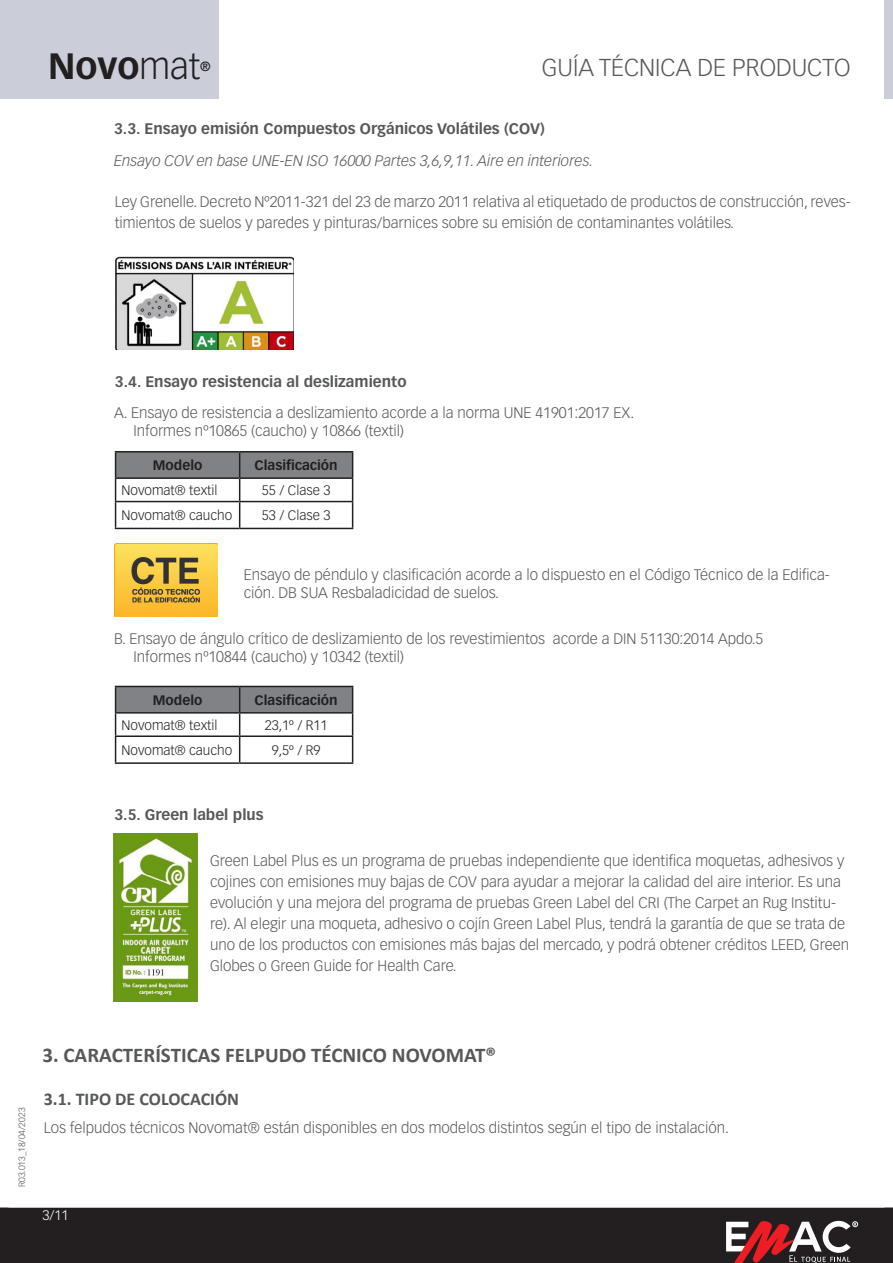
<style>
.page{position:relative;width:893px;height:1263px;background:#fff}
.page>*{position:absolute;margin:0;border:0;box-sizing:border-box;transform-origin:0 0}
.t1{font:700 36px "Vectora LT Std";color:#231f20}
.t2{font:300 24px "Vectora LT Std";color:#57585a}
.t3{font:700 21px "Calibri";color:#57585a}
.t4{font:700 18px "Calibri";color:#57585a}
.t5{font:300 15px/21px "Vectora LT Pro";color:#57585a}
.Estilo_de_párrafo_1{font:300 15px/21px "Vectora LT Std";color:#57585a}
.Estilo_de_párrafo_1-2{font:700 15px "Vectora LT Std";color:#57585a}
.Estilo_de_párrafo_1-3{font:italic 300 15px "Vectora LT Std";color:#57585a}
.t6{font:300 13.5px "Vectora LT Pro";color:#231f20}
.t7{font:700 13.5px "Vectora LT Pro";color:#231f20}
.Estilo_de_párrafo_1-4{font:300 13.5px "Vectora LT Std";color:#fff}
.t8{font:700 13.05px "Vectora LT Std";color:#231f20}
.t9{font:300 9px "Vectora LT Std";color:#57585a}
.s1{font-weight:300}
</style>
<div class="page">
<div style="left:0;top:1208px;width:884px;height:55px;background:#231f20"></div>
<svg style="left:884px;top:1208px;width:9px;height:55px"></svg>
<svg style="left:726px;top:1221px;width:132px;height:42px"></svg>
<div style="left:0;top:0;width:219px;height:98px;background:#cbced9"></div>
<div style="left:884px;top:0;width:9px;height:98px;background:#cbced9"></div>
<img style="left:115px;top:257px;width:179px;height:93px">
<img style="left:114px;top:543px;width:104px;height:73px">
<hr style="left:115px;top:451px;width:125px;height:1px;background:#231f20">
<hr style="left:240px;top:451px;width:113px;height:1px;background:#231f20">
<svg style="left:115px;top:452px;width:238px;height:76px"></svg>
<hr style="left:115px;top:528px;width:125px;height:1px;background:#231f20">
<hr style="left:240px;top:528px;width:113px;height:1px;background:#231f20">
<svg style="left:115px;top:686px;width:238px;height:76px"></svg>
<hr style="left:115px;top:762px;width:125px;height:2px;background:#231f20">
<hr style="left:240px;top:762px;width:113px;height:2px;background:#231f20">
<img style="left:114px;top:834px;width:84px;height:167px">
<h1 class="t1" style="left:48px;top:44px;width:154px">Novo<span class="s1">mat</span></h1>
<p class="t8" style="left:200px;top:59px;width:12px">®</p>
<h2 class="t2" style="left:542px;top:54px;width:310px">GUÍA TÉCNICA DE PRODUCTO</h2>
<p class="Estilo_de_párrafo_1-2" style="left:114px;top:120px;width:432px">3.3. Ensayo emisión Compuestos Orgánicos Volátiles (COV)</p>
<p class="Estilo_de_párrafo_1-3" style="left:114px;top:152px;width:481px">Ensayo COV en base UNE-EN ISO 16000 Partes 3,6,9,11. Aire en interiores.</p>
<p class="Estilo_de_párrafo_1" style="left:115px;top:191px;width:738px">Ley Grenelle. Decreto Nº2011-321 del 23 de marzo 2011 relativa al etiquetado de productos de construcción, reves&shy;timientos de suelos y paredes y pinturas/barnices sobre su emisión de contaminantes volátiles.</p>
<p class="Estilo_de_párrafo_1-2" style="left:115px;top:373px;width:293px">3.4. Ensayo resistencia al deslizamiento</p>
<p class="t5" style="left:114px;top:402px;width:522px">A. Ensayo de resistencia a deslizamiento acorde a la norma UNE 41901:2017 EX.</p>
<p class="t5" style="left:134px;top:420px;width:272px">Informes nº10865 (caucho) y 10866 (textil)</p>
<p class="t7" style="left:153px;top:457px;width:51px">Modelo</p>
<p class="t7" style="left:255px;top:457px;width:85px">Clasificación</p>
<p class="t6" style="left:122px;top:482px;width:97px">Novomat® textil</p>
<p class="t6" style="left:262px;top:482px;width:70px">55 / Clase 3</p>
<p class="t6" style="left:122px;top:507px;width:112px">Novomat® caucho</p>
<p class="t6" style="left:262px;top:507px;width:70px">53 / Clase 3</p>
<p class="t5" style="left:244px;top:566px;width:588px;line-height:18px">Ensayo de péndulo y clasificación acorde a lo dispuesto en el Código Técnico de la Edifica&shy;ción. DB SUA Resbaladicidad de suelos.</p>
<p class="t5" style="left:114px;top:628px;width:651px">B. Ensayo de ángulo crítico de deslizamiento de los revestimientos acorde a DIN 51130:2014 Apdo.5</p>
<p class="t5" style="left:134px;top:646px;width:272px">Informes nº10844 (caucho) y 10342 (textil)</p>
<p class="t7" style="left:153px;top:692px;width:51px">Modelo</p>
<p class="t7" style="left:255px;top:692px;width:85px">Clasificación</p>
<p class="t6" style="left:122px;top:717px;width:97px">Novomat® textil</p>
<p class="t6" style="left:265px;top:717px;width:64px">23,1º / R11</p>
<p class="t6" style="left:122px;top:742px;width:112px">Novomat® caucho</p>
<p class="t6" style="left:272px;top:742px;width:50px">9,5º / R9</p>
<p class="Estilo_de_párrafo_1-2" style="left:114px;top:806px;width:151px">3.5. Green label plus</p>
<p class="t5" style="left:210px;top:850px;width:641px">Green Label Plus es un programa de pruebas independiente que identifica moquetas, adhesivos y cojines con emisiones muy bajas de COV para ayudar a mejorar la calidad del aire interior. Es una evolución y una mejora del programa de pruebas Green Label del CRI (The Carpet an Rug Institu&shy;re). Al elegir una moqueta, adhesivo o cojín Green Label Plus, tendrá la garantía de que se trata de uno de los productos con emisiones más bajas del mercado, y podrá obtener créditos LEED, Green Globes o Green Guide for Health Care.</p>
<p class="t9" style="left:17px;top:1187px;width:81px;rotate:-90deg">R03.013_18/04/2023</p>
<p class="t3" style="left:43px;top:1040px;width:455px">3. CARACTERÍSTICAS FELPUDO TÉCNICO NOVOMAT®</p>
<p class="t4" style="left:44px;top:1086px;width:197px">3.1. TIPO DE COLOCACIÓN</p>
<p class="Estilo_de_párrafo_1" style="left:44px;top:1117px;width:687px">Los felpudos técnicos Novomat® están disponibles en dos modelos distintos según el tipo de instalación.</p>
<p class="Estilo_de_párrafo_1-4" style="left:43px;top:1208px;width:28px">3/11</p>
</div>
